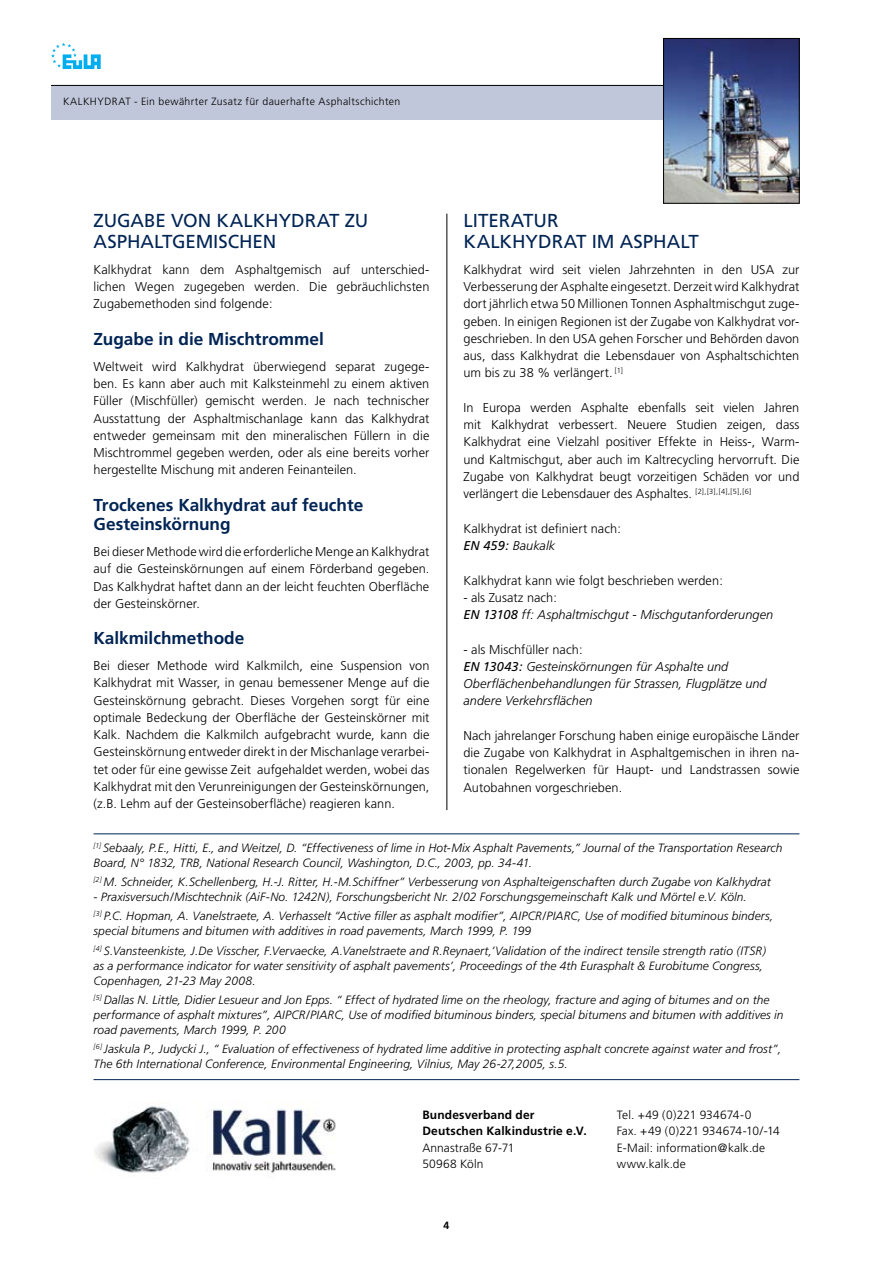
<style>
.page{position:relative;width:893px;height:1263px;background:#fff}
.page>*{position:absolute;margin:0;border:0;box-sizing:border-box;transform-origin:0 0}
.t1{font:18.75px/21px "Frutiger";letter-spacing:.01em;color:#002454}
.t2{font:700 17.25px/19.5px "Frutiger";color:#002454}
.t3{font:300 12.75px/17.2px "Frutiger";letter-spacing:.005em;color:#000;text-align:justify}
.t4{font:italic 300 12.75px/17.2px "Frutiger";letter-spacing:.005em;color:#000}
.t5{font:italic 300 12px/15px "Frutiger";letter-spacing:.005em;color:#000}
.t6{font:300 12px/16.5px "Frutiger";letter-spacing:.005em;color:#000}
.t7{font:700 12px/16.5px "Frutiger CE";letter-spacing:.015em;color:#000}
.t8{font:300 10.5px "Frutiger";letter-spacing:.035em;color:#000}
.s1{font-weight:400;font-style:italic}
.s2{font-style:italic}
.s3{font-style:normal}
.s4{font-weight:400}
</style>
<div class="page">
<div style="left:51px;top:85px;width:748px;height:34px;background:#c1c7da"></div>
<svg style="left:51px;top:43px;width:50px;height:26px"></svg>
<hr style="left:51px;top:85px;width:748px;height:1px;background:#000">
<img style="left:665px;top:40px;width:132px;height:161px">
<div style="left:663px;top:38px;width:136px;height:165px;border:1px solid #000"></div>
<img style="left:95px;top:1106px;width:241px;height:67px">
<hr style="left:94px;top:1079px;width:705px;height:1px;background:#002454">
<hr style="left:94px;top:833px;width:705px;height:1px;background:#002454">
<hr style="left:446px;top:214px;width:1px;height:596px;background:#000">
<p class="t8" style="left:63px;top:95px;width:339px">KALKHYDRAT - Ein bewährter Zusatz für dauerhafte Asphaltschichten</p>
<h1 class="t1" style="left:94px;top:210px;width:13px">ZUGABE</h1>
<h1 class="t1" style="left:171px;top:210px;width:72px">VON KALKH</h1>
<h1 class="t1" style="left:279px;top:210px;width:26px">YDRAT</h1>
<h1 class="t1" style="left:345px;top:210px;width:22px">ZU</h1>
<h1 class="t1" style="left:94px;top:231px;width:26px">ASPHALTGEMISCHEN</h1>
<p class="t3" style="left:94px;top:261px;width:337px">Kalkhydrat kann dem Asphaltgemisch auf unterschied&shy;lichen Wegen zugegeben werden. Die gebräuchlichsten Zugabemethoden sind folgende:</p>
<h2 class="t2" style="left:94px;top:329px;width:232px">Zugabe in die Mischtrommel</h2>
<p class="t3" style="left:94px;top:358px;width:337px">Weltweit wird Kalkhydrat überwiegend separat zugege&shy;ben. Es kann aber auch mit Kalksteinmehl zu einem aktiven Füller (Mischfüller) gemischt werden. Je nach technischer Ausstattung der Asphaltmischanlage kann das Kalkhydrat entweder gemeinsam mit den mineralischen Füllern in die Mischtrommel gegeben werden, oder als eine bereits vorher hergestellte Mischung mit anderen Feinanteilen.</p>
<h2 class="t2" style="left:94px;top:495px;width:271px">Trockenes Kalkhydrat auf feuchte<br>Gesteinskörnung</h2>
<p class="t3" style="left:94px;top:543px;width:337px">Bei dieser Methode wird die erforderliche Menge an Kalkhydrat auf die Gesteinskörnungen auf einem Förderband gegeben.<br>Das Kalkhydrat haftet dann an der leicht feuchten Oberfläche der Gesteinskörner.</p>
<h2 class="t2" style="left:94px;top:628px;width:152px">Kalkmilchmethode</h2>
<p class="t3" style="left:94px;top:657px;width:337px">Bei dieser Methode wird Kalkmilch, eine Suspension von Kalkhydrat mit Wasser, in genau bemessener Menge auf die Gesteinskörnung gebracht. Dieses Vorgehen sorgt für eine optimale Bedeckung der Oberfläche der Gesteinskörner mit Kalk. Nachdem die Kalkmilch aufgebracht wurde, kann die Gesteinskörnung entweder direkt in der Mischanlage verarbei&shy;tet oder für eine gewisse Zeit aufgehaldet werden, wobei das Kalkhydrat mit den Verunreinigungen der Gesteinskörnungen, (z.B. Lehm auf der Gesteinsoberfläche) reagieren kann.</p>
<h1 class="t1" style="left:463px;top:210px;width:26px">LITERATUR<br>KALKH</h1>
<h1 class="t1" style="left:526px;top:231px;width:26px">YDRAT</h1>
<h1 class="t1" style="left:592px;top:231px;width:54px">IM ASPHALT</h1>
<p class="t3" style="left:463px;top:261px;width:337px">Kalkhydrat wird seit vielen Jahrzehnten in den USA zur Verbesserung der Asphalte eingesetzt. Derzeit wird Kalkhydrat dort jährlich etwa 50 Millionen Tonnen Asphaltmischgut zuge&shy;geben. In einigen Regionen ist der Zugabe von Kalkhydrat vor&shy;geschrieben. In den USA gehen Forscher und Behörden davon aus, dass Kalkhydrat die Lebensdauer von Asphaltschichten um bis zu 38 % verlängert. <sup>[1]</sup></p>
<p class="t3" style="left:463px;top:399px;width:337px">In Europa werden Asphalte ebenfalls seit vielen Jahren mit Kalkhydrat verbessert. Neuere Studien zeigen, dass Kalkhydrat eine Vielzahl positiver Effekte in Heiss-, Warm&shy;und Kaltmischgut, aber auch im Kaltrecycling hervorruft. Die Zugabe von Kalkhydrat beugt vorzeitigen Schäden vor und verlängert die Lebensdauer des Asphaltes. <sup>[2],[3],[4],[5],[6]</sup></p>
<p class="t3" style="left:463px;top:520px;width:159px">Kalkhydrat ist definiert nach:<br><span class="s1">EN 459:</span> <span class="s2">Baukalk</span></p>
<p class="t3" style="left:463px;top:571px;width:261px">Kalkhydrat kann wie folgt beschrieben werden:</p>
<p class="t4" style="left:463px;top:589px;width:311px"><span class="s3">- als Zusatz nach:<br></span><span class="s4">EN 13108</span> ff: Asphaltmischgut - Mischgutanforderungen</p>
<p class="t4" style="left:463px;top:640px;width:305px"><span class="s3">- als Mischfüller nach:<br></span><span class="s4">EN 13043:</span> Gesteinskörnungen für Asphalte und Oberflächenbehandlungen für Strassen, Flugplätze und andere Verkehrsflächen</p>
<p class="t3" style="left:463px;top:727px;width:337px">Nach jahrelanger Forschung haben einige europäische Länder die Zugabe von Kalkhydrat in Asphaltgemischen in ihren na&shy;tionalen Regelwerken für Haupt- und Landstrassen sowie Autobahnen vorgeschrieben.</p>
<p class="t5" style="left:94px;top:840px;width:691px"><sup>[1]</sup> Sebaaly, P.E., Hitti, E., and Weitzel, D. “Effectiveness of lime in Hot-Mix Asphalt Pavements,” Journal of the Transportation Research<br>Board, N° 1832, TRB, National Research Council, Washington, D.C., 2003, pp. 34-41.</p>
<p class="t5" style="left:94px;top:874px;width:679px"><sup>[2]</sup> M. Schneider, K.Schellenberg, H.-J. Ritter, H.-M.Schiffner” Verbesserung von Asphalteigenschaften durch Zugabe von Kalkhydrat</p>
<p class="t5" style="left:94px;top:887px;width:681px;line-height:19.2px">- Praxisversuch/Mischtechnik (AiF-No. 1242N), Forschungsbericht Nr. 2/02 Forschungsgemeinschaft Kalk und Mörtel e.V. Köln.<br><sup>[3]</sup> P.C. Hopman, A. Vanelstraete, A. Verhasselt “Active filler as asphalt modifier”, AIPCR/PIARC, Use of modified bituminous binders,</p>
<p class="t5" style="left:94px;top:921px;width:674px;line-height:19.2px">special bitumens and bitumen with additives in road pavements, March 1999, P. 199<br><sup>[4]</sup> S.Vansteenkiste, J.De Visscher, F.Vervaecke, A.Vanelstraete and R.Reynaert,’Validation of the indirect tensile strength ratio (ITSR)</p>
<p class="t5" style="left:94px;top:958px;width:671px">as a performance indicator for water sensitivity of asphalt pavements’, Proceedings of the 4th Eurasphalt &amp; Eurobitume Congress,<br>Copenhagen, 21-23 May 2008.</p>
<p class="t5" style="left:94px;top:992px;width:692px"><sup>[5]</sup> Dallas N. Little, Didier Lesueur and Jon Epps. “ Effect of hydrated lime on the rheology, fracture and aging of bitumes and on the performance of asphalt mixtures”, AIPCR/PIARC, Use of modified bituminous binders, special bitumens and bitumen with additives in road pavements, March 1999, P. 200</p>
<p class="t5" style="left:94px;top:1041px;width:689px"><sup>[6]</sup> Jaskula P., Judycki J., “ Evaluation of effectiveness of hydrated lime additive in protecting asphalt concrete against water and frost”,<br>The 6th International Conference, Environmental Engineering, Vilnius, May 26-27,2005, s.5.</p>
<p class="t7" style="left:422px;top:1106px;width:166px">Bundesverband der<br>Deutschen Kalkindustrie e.V.</p>
<p class="t6" style="left:422px;top:1139px;width:94px">Annastraße 67-71<br>50968 Köln</p>
<p class="t6" style="left:617px;top:1106px;width:165px">Tel. +49 (0)221 934674-0<br>Fax. +49 (0)221 934674-10/-14<br>E-Mail: information@kalk.de www.kalk.de</p>
</div>
